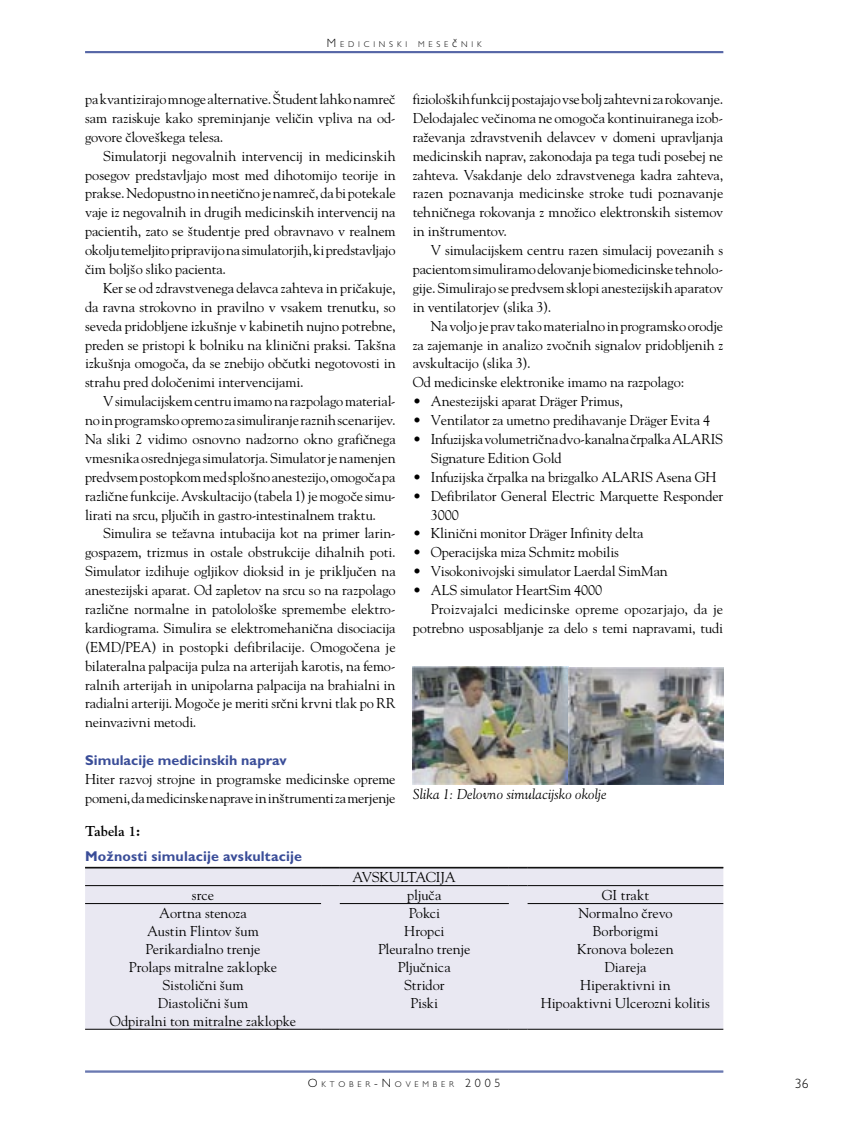
<style>
.page{position:relative;width:851px;height:1136px;background:#fff}
.page>*{position:absolute;margin:0;border:0;box-sizing:border-box;transform-origin:0 0}
.t1{font:14.25px/18.9px "MM Goudy";letter-spacing:-.01em;color:#000;text-align:justify}
.t2{font:700 14.25px "MM Gill Sans";letter-spacing:.01em;color:#3a4d98}
.t3{font:italic 14.25px "MM Goudy";letter-spacing:.005em;color:#000}
.t4{font:14.25px "MM Goudy";letter-spacing:-.03em;color:#000}
.t5{font:700 14.25px "MM Goudy";color:#000}
.t6{font:300 13.5px "MM Gill Sans";color:#000}
.t7{font:300 8.4px "MM Gill Sans";letter-spacing:.455em;color:#000}
.s1{font-size:12px}
</style>
<div class="page">
<hr style="left:85px;top:1070px;width:638px;height:1px;background:#3a4d98">
<hr style="left:85px;top:1071px;width:638px;height:1px;background:#3a4d98">
<hr style="left:85px;top:51px;width:638px;height:1px;background:#3a4d98">
<hr style="left:85px;top:52px;width:638px;height:1px;background:#3a4d98">
<img style="left:412px;top:666px;width:311px;height:118px">
<div style="left:85px;top:868px;width:638px;height:160px;background:#e9e8f2"></div>
<hr style="left:85px;top:867px;width:236px;height:1px;background:#000">
<svg style="left:321px;top:867px;width:19px;height:1px"></svg>
<hr style="left:340px;top:867px;width:168px;height:1px;background:#000">
<svg style="left:508px;top:867px;width:19px;height:1px"></svg>
<hr style="left:527px;top:867px;width:196px;height:1px;background:#000">
<hr style="left:340px;top:903px;width:169px;height:1px;background:#000">
<hr style="left:527px;top:903px;width:196px;height:1px;background:#000">
<hr style="left:85px;top:885px;width:236px;height:1px;background:#000">
<svg style="left:321px;top:885px;width:19px;height:1px"></svg>
<hr style="left:340px;top:885px;width:169px;height:1px;background:#000">
<svg style="left:509px;top:885px;width:18px;height:1px"></svg>
<hr style="left:527px;top:885px;width:196px;height:1px;background:#000">
<hr style="left:85px;top:903px;width:236px;height:1px;background:#000">
<hr style="left:85px;top:1028px;width:236px;height:1px;background:#000">
<svg style="left:321px;top:1028px;width:19px;height:1px"></svg>
<hr style="left:340px;top:1028px;width:169px;height:1px;background:#000">
<svg style="left:509px;top:1028px;width:18px;height:1px"></svg>
<hr style="left:527px;top:1028px;width:196px;height:1px;background:#000">
<p class="t7" style="left:327px;top:39px;width:82px"><span class="s1">M</span>EDICINSKI</p>
<p class="t7" style="left:418px;top:39px;width:65px">MESE<span class="s1">~</span>NIK</p>
<p class="t1" style="left:85px;top:89px;width:312px">pa kvantizirajo mnoge alternative. [tudent lahko namre~ sam raziskuje kako spreminjanje veli~in vpliva na od&shy;govore ~love{kega telesa.</p>
<p class="t1" style="left:85px;top:146px;width:312px;text-indent:18px">Simulatorji negovalnih intervencij in medicinskih posegov predstavljajo most med dihotomijo teorije in prakse. Nedopustno in neeti~no je namre~, da bi potekale vaje iz negovalnih in drugih medicinskih intervencij na pacientih, zato se {tudentje pred obravnavo v realnem okolju temeljito pripravijo na simulatorjih, ki predstavljajo ~im bolj{o sliko pacienta.</p>
<p class="t1" style="left:85px;top:278px;width:312px;text-indent:18px">Ker se od zdravstvenega delavca zahteva in pri~akuje, da ravna strokovno in pravilno v vsakem trenutku, so seveda pridobljene izku{nje v kabinetih nujno potrebne, preden se pristopi k bolniku na klini~ni praksi. Tak{na izku{nja omogo~a, da se znebijo ob~utki negotovosti in strahu pred dolo~enimi intervencijami.</p>
<p class="t1" style="left:85px;top:391px;width:312px;text-indent:18px">V simulacijskem centru imamo na razpolago material&shy;no in programsko opremo za simuliranje raznih scenarijev.<br>Na sliki 2 vidimo osnovno nadzorno okno grafi~nega vmesnika osrednjega simulatorja. Simulator je namenjen predvsem postopkom med splo{no anestezijo, omogo~a pa razli~ne funkcije. Avskultacijo (tabela 1) je mogo~e simu&shy;lirati na srcu, plju~ih in gastro-intestinalnem traktu.</p>
<p class="t1" style="left:85px;top:523px;width:312px;text-indent:18px">Simulira se te`avna intubacija kot na primer larin&shy;gospazem, trizmus in ostale obstrukcije dihalnih poti.<br>Simulator izdihuje ogljikov dioksid in je priklju~en na anestezijski aparat. Od zapletov na srcu so na razpolago razli~ne normalne in patololo{ke spremembe elektro&shy;kardiograma. Simulira se elektromehani~na disociacija (EMD/PEA) in postopki defibrilacije. Omogo~ena je bilateralna palpacija pulza na arterijah karotis, na femo&shy;ralnih arterijah in unipolarna palpacija na brahialni in radialni arteriji. Mogo~e je meriti sr~ni krvni tlak po RR neinvazivni metodi.</p>
<p class="t2" style="left:85px;top:751px;width:203px">Simulacije medicinskih naprav</p>
<p class="t1" style="left:85px;top:769px;width:312px">Hiter razvoj strojne in programske medicinske opreme pomeni, da medicinske naprave in in{trumenti za merjenje</p>
<p class="t5" style="left:85px;top:822px;width:57px">Tabela 1:</p>
<p class="t2" style="left:85px;top:847px;width:218px">Mo`nosti simulacije avskultacije</p>
<p class="t1" style="left:412px;top:89px;width:312px">fiziolo{kih funkcij postajajo vse bolj zahtevni za rokovanje.<br>Delodajalec ve~inoma ne omogo~a kontinuiranega izob&shy;ra`evanja zdravstvenih delavcev v domeni upravljanja medicinskih naprav, zakonodaja pa tega tudi posebej ne zahteva. Vsakdanje delo zdravstvenega kadra zahteva, razen poznavanja medicinske stroke tudi poznavanje tehni~nega rokovanja z mno`ico elektronskih sistemov in in{trumentov.</p>
<p class="t1" style="left:412px;top:240px;width:312px;text-indent:18px">V simulacijskem centru razen simulacij povezanih s pacientom simuliramo delovanje biomedicinske tehnolo&shy;gije. Simulirajo se predvsem sklopi anestezijskih aparatov in ventilatorjev (slika 3).</p>
<p class="t1" style="left:412px;top:316px;width:312px;text-align:left;text-indent:18px">Na voljo je prav tako materialno in programsko orodje za zajemanje in analizo zvo~nih signalov pridobljenih z avskultacijo (slika 3).<br>Od medicinske elektronike imamo na razpolago:</p>
<p class="t1" style="left:412px;top:391px;width:212px">• Anestezijski aparat Dräger Primus,</p>
<p class="t1" style="left:412px;top:410px;width:299px">• Ventilator za umetno predihavanje Dräger Evita 4</p>
<p class="t1" style="left:430px;top:429px;width:294px;text-indent:-18px">• Infuzijska volumetri~na dvo-kanalna ~rpalka ALARIS<br>Signature Edition Gold</p>
<p class="t1" style="left:412px;top:467px;width:305px">• Infuzijska ~rpalka na brizgalko ALARIS Asena GH</p>
<p class="t1" style="left:430px;top:486px;width:294px;text-indent:-18px">• Defibrilator General Electric Marquette Responder<br>3000</p>
<p class="t1" style="left:412px;top:523px;width:232px">• Klini~ni monitor Dräger Infinity delta</p>
<p class="t1" style="left:412px;top:542px;width:208px">• Operacijska miza Schmitz mobilis</p>
<p class="t1" style="left:412px;top:561px;width:256px">• Visokonivojski simulator Laerdal SimMan</p>
<p class="t1" style="left:412px;top:580px;width:191px">• ALS simulator HeartSim 4000</p>
<p class="t1" style="left:430px;top:599px;width:294px">Proizvajalci medicinske opreme opozarjajo, da je</p>
<p class="t1" style="left:412px;top:618px;width:312px">potrebno usposabljanje za delo s temi napravami, tudi</p>
<p class="t3" style="left:412px;top:785px;width:195px">Slika 1: Delovno simulacijsko okolje</p>
<p class="t4" style="left:352px;top:868px;width:105px">AVSKULTACIJA</p>
<p class="t1" style="left:192px;top:885px;width:24px">srce</p>
<p class="t1" style="left:407px;top:885px;width:36px">plju~a</p>
<p class="t1" style="left:601px;top:885px;width:49px">GI trakt</p>
<p class="t1" style="left:159px;top:903px;width:89px">Aortna stenoza</p>
<p class="t1" style="left:408px;top:903px;width:33px">Pokci</p>
<p class="t1" style="left:578px;top:903px;width:96px">Normalno ~revo</p>
<p class="t1" style="left:147px;top:921px;width:113px">Austin Flintov {um</p>
<p class="t1" style="left:404px;top:921px;width:42px">Hropci</p>
<p class="t1" style="left:592px;top:921px;width:67px">Borborigmi</p>
<p class="t1" style="left:145px;top:939px;width:117px">Perikardialno trenje</p>
<p class="t1" style="left:378px;top:939px;width:94px">Pleuralno trenje</p>
<p class="t1" style="left:577px;top:939px;width:98px">Kronova bolezen</p>
<p class="t1" style="left:129px;top:957px;width:150px">Prolaps mitralne zaklopke</p>
<p class="t1" style="left:398px;top:957px;width:54px">Plju~nica</p>
<p class="t1" style="left:604px;top:957px;width:43px">Diareja</p>
<p class="t1" style="left:162px;top:975px;width:83px">Sistoli~ni {um</p>
<p class="t1" style="left:404px;top:975px;width:42px">Stridor</p>
<p class="t1" style="left:580px;top:975px;width:92px">Hiperaktivni in</p>
<p class="t1" style="left:158px;top:992px;width:92px">Diastoli~ni {um</p>
<p class="t1" style="left:410px;top:992px;width:29px">Piski</p>
<p class="t1" style="left:540px;top:992px;width:171px">Hipoaktivni Ulcerozni kolitis</p>
<p class="t1" style="left:110px;top:1010px;width:188px">Odpiralni ton mitralne zaklopke</p>
<p class="t7" style="left:308px;top:1079px;width:194px"><span class="s1">O</span>KTOBER<span class="s1">-N</span>OVEMBER <span class="s1">2005</span></p>
<p class="t6" style="left:794px;top:1075px;width:15px">36</p>
</div>
